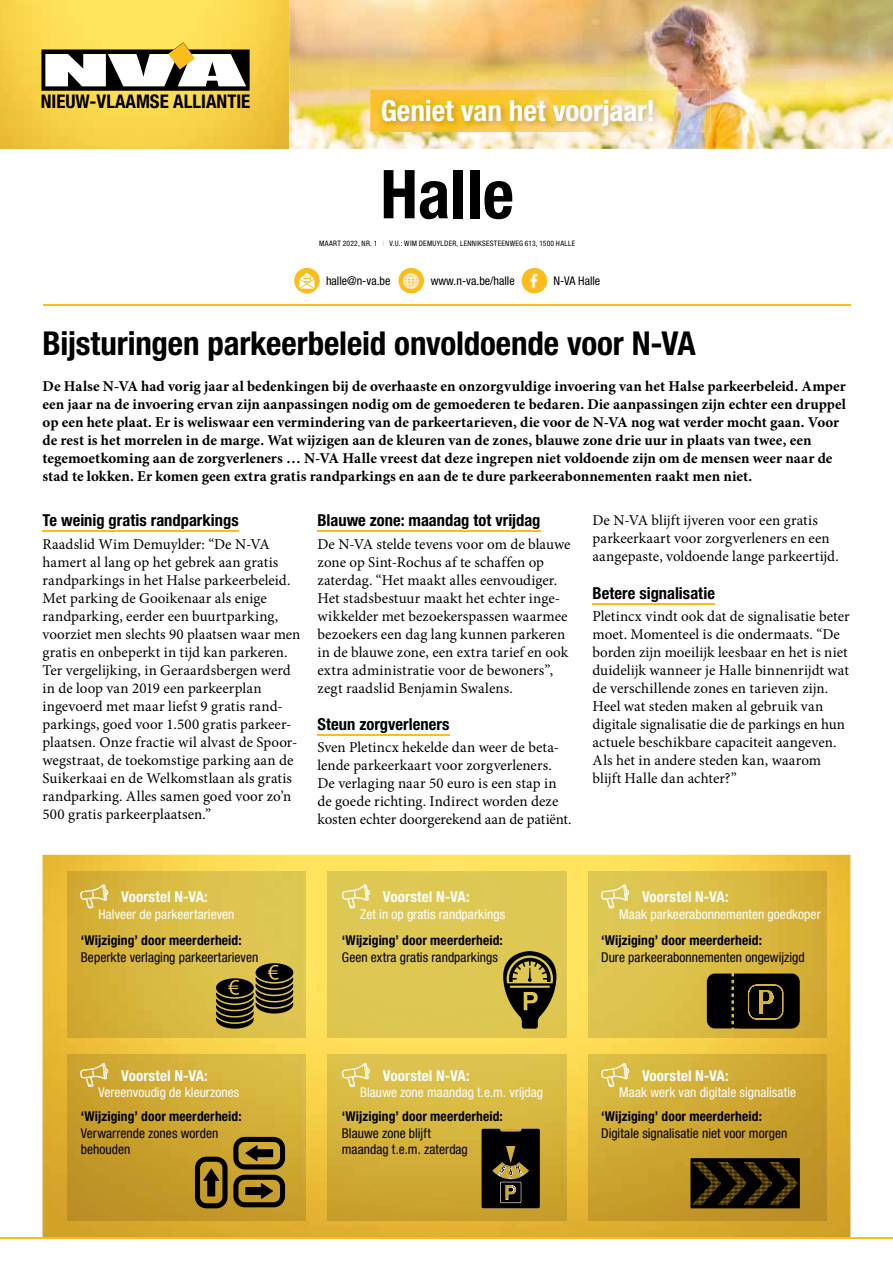
<style>
.page{position:relative;width:893px;height:1263px;background:#fff}
.page>*{position:absolute;margin:0;border:0;box-sizing:border-box;transform-origin:0 0}
.t1{font:700 condensed 67.5px "Helvetica Neue LT Std";color:#000}
.t2{font:700 condensed 33px "Helvetica Neue LT Std";letter-spacing:-.005em;color:#000}
.t3{font:700 condensed 29.25px "Helvetica Neue LT Std";letter-spacing:-.005em;color:#fff}
.t4{font:700 condensed 18.9px "Helvetica Neue LT Std";color:#000}
.t5{font:700 condensed 16.5px "Helvetica Neue LT Std";color:#000}
.t6{font:15px/18px "Minion Pro";letter-spacing:.005em;color:#000}
.t7{font:700 15px/18px "Minion Pro";color:#000}
.t8{font:700 condensed 15px "Helvetica Neue LT Std";letter-spacing:.005em;color:#fff}
.t9{font:condensed 13.5px/16.5px "Helvetica Neue LT Std";letter-spacing:.005em;color:#000}
.t10{font:condensed 13.5px "Helvetica Neue LT Std";letter-spacing:.005em;color:#fff}
.t11{font:700 condensed 13.5px "Helvetica Neue LT Std";letter-spacing:.01em;color:#000}
.t12{font:condensed 12px "Helvetica Neue LT Std";color:#000}
.t13{font:condensed 7.5px "Helvetica Neue LT Std";letter-spacing:.035em;color:#000}
.s1{font-weight:300;color:#fbbd1b}
</style>
<div class="page">
<img style="left:0;top:0;width:289px;height:149px">
<svg style="left:41px;top:42px;width:209px;height:49px"></svg>
<hr style="left:43px;top:531px;width:196px;height:1px;background:#fbbd1b">
<hr style="left:317px;top:531px;width:224px;height:1px;background:#fbbd1b">
<hr style="left:317px;top:734px;width:133px;height:1px;background:#fbbd1b">
<hr style="left:592px;top:603px;width:123px;height:1px;background:#fbbd1b">
<img style="left:43px;top:855px;width:807px;height:382px">
<img style="left:67px;top:1055px;width:238px;height:166px">
<img style="left:67px;top:872px;width:238px;height:165px">
<img style="left:328px;top:1055px;width:238px;height:166px">
<div style="left:328px;top:872px;width:238px;height:165px;background:#dec753"></div>
<img style="left:589px;top:1055px;width:238px;height:166px">
<img style="left:589px;top:872px;width:238px;height:165px">
<svg style="left:216px;top:963px;width:77px;height:66px;background:#675a24"></svg>
<svg style="left:503px;top:951px;width:54px;height:78px;background:#73672a"></svg>
<svg style="left:707px;top:973px;width:93px;height:56px;background:#191506"></svg>
<svg style="left:195px;top:1137px;width:90px;height:71px;background:#745d1a"></svg>
<svg style="left:691px;top:1158px;width:108px;height:50px"></svg>
<div style="left:692px;top:1159px;width:107px;height:48px;background:#000"></div>
<svg style="left:693px;top:1162px;width:105px;height:43px"></svg>
<svg style="left:481px;top:1129px;width:59px;height:79px;background:#1f1b0f"></svg>
<svg style="left:601px;top:884px;width:28px;height:24px"></svg>
<svg style="left:342px;top:884px;width:28px;height:24px"></svg>
<svg style="left:80px;top:884px;width:28px;height:24px"></svg>
<svg style="left:601px;top:1063px;width:28px;height:24px"></svg>
<svg style="left:342px;top:1063px;width:28px;height:24px"></svg>
<svg style="left:80px;top:1063px;width:28px;height:24px"></svg>
<img style="left:289px;top:0;width:604px;height:149px">
<img style="left:370px;top:89px;width:340px;height:43px">
<img style="left:378px;top:96px;width:283px;height:38px">
<div style="left:294px;top:268px;width:26px;height:25px;background:#fbbd1b;border-radius:50%"></div>
<svg style="left:299px;top:273px;width:15px;height:16px"></svg>
<div style="left:522px;top:268px;width:25px;height:25px;background:#fbbd1b;border-radius:50%"></div>
<img style="left:525px;top:271px;width:19px;height:19px">
<div style="left:398px;top:268px;width:26px;height:25px;background:#fbbd1b;border-radius:50%"></div>
<img style="left:402px;top:271px;width:19px;height:19px">
<hr style="left:43px;top:305px;width:807px;height:1px;background:#fbbd1b">
<hr style="left:0;top:1237px;width:893px;height:2px;background:#fbbd1b">
<p class="t4" style="left:41px;top:90px;width:211px">NIEUW-VLAAMSE ALLIANTIE</p>
<h3 class="t3" style="left:381px;top:93px;width:276px">Geniet van het voorjaar!</h3>
<h1 class="t1" style="left:380px;top:153px;width:135px">Halle</h1>
<p class="t13" style="left:319px;top:239px;width:258px">MAART 2022, NR. 1 <span class="s1">I</span> V.U.: WIM DEMUYLDER, LENNIKSESTEENWEG 613, 1500 HALLE</p>
<p class="t12" style="left:326px;top:274px;width:66px">halle@n-va.be</p>
<p class="t12" style="left:431px;top:274px;width:85px">www.n-va.be/halle</p>
<p class="t12" style="left:553px;top:274px;width:48px">N-VA Halle</p>
<h2 class="t2" style="left:43px;top:324px;width:655px">Bijsturingen parkeerbeleid onvoldoende voor N-VA</h2>
<p class="t7" style="left:43px;top:377px;width:805px">De Halse N-VA had vorig jaar al bedenkingen bij de overhaaste en onzorgvuldige invoering van het Halse parkeerbeleid. Amper een jaar na de invoering ervan zijn aanpassingen nodig om de gemoederen te bedaren. Die aanpassingen zijn echter een druppel op een hete plaat. Er is weliswaar een vermindering van de parkeertarieven, die voor de N-VA nog wat verder mocht gaan. Voor de rest is het morrelen in de marge. Wat wijzigen aan de kleuren van de zones, blauwe zone drie uur in plaats van twee, een tegemoetkoming aan de zorgverleners … N-VA Halle vreest dat deze ingrepen niet voldoende zijn om de mensen weer naar de stad te lokken. Er komen geen extra gratis randparkings en aan de te dure parkeerabonnementen raakt men niet.</p>
<p class="t5" style="left:43px;top:510px;width:198px">Te weinig gratis randparkings</p>
<p class="t6" style="left:43px;top:535px;width:259px">Raadslid Wim Demuylder: “De N-VA hamert al lang op het gebrek aan gratis randparkings in het Halse parkeerbeleid.<br>Met parking de Gooikenaar als enige randparking, eerder een buurtparking, voorziet men slechts 90 plaatsen waar men gratis en onbeperkt in tijd kan parkeren.<br>Ter vergelijking, in Geraardsbergen werd in de loop van 2019 een parkeerplan ingevoerd met maar liefst 9 gratis rand&shy;parkings, goed voor 1.500 gratis parkeer&shy;plaatsen. Onze fractie wil alvast de Spoor&shy;wegstraat, de toekomstige parking aan de Suikerkaai en de Welkomstlaan als gratis randparking. Alles samen goed voor zo’n 500 gratis parkeerplaatsen.”</p>
<p class="t5" style="left:317px;top:510px;width:225px">Blauwe zone: maandag tot vrijdag</p>
<p class="t6" style="left:317px;top:535px;width:254px">De N-VA stelde tevens voor om de blauwe zone op Sint-Rochus af te schaffen op zaterdag. “Het maakt alles eenvoudiger.<br>Het stadsbestuur maakt het echter inge&shy;wikkelder met bezoekerspassen waarmee bezoekers een dag lang kunnen parkeren in de blauwe zone, een extra tarief en ook extra administratie voor de bewoners”, zegt raadslid Benjamin Swalens.</p>
<p class="t5" style="left:317px;top:714px;width:134px">Steun zorgverleners</p>
<p class="t6" style="left:317px;top:739px;width:256px">Sven Pletincx hekelde dan weer de beta&shy;lende parkeerkaart voor zorgverleners.<br>De verlaging naar 50 euro is een stap in de goede richting. Indirect worden deze kosten echter doorgerekend aan de patiënt.</p>
<p class="t6" style="left:592px;top:512px;width:248px">De N-VA blijft ijveren voor een gratis parkeerkaart voor zorgverleners en een aangepaste, voldoende lange parkeertijd.</p>
<p class="t5" style="left:592px;top:583px;width:124px">Betere signalisatie</p>
<p class="t6" style="left:592px;top:607px;width:259px">Pletincx vindt ook dat de signalisatie beter moet. Momenteel is die ondermaats. “De borden zijn moeilijk leesbaar en het is niet duidelijk wanneer je Halle binnenrijdt wat de verschillende zones en tarieven zijn.<br>Heel wat steden maken al gebruik van digitale signalisatie die de parkings en hun actuele beschikbare capaciteit aangeven.<br>Als het in andere steden kan, waarom blijft Halle dan achter?”</p>
<p class="t8" style="left:121px;top:888px;width:88px">Voorstel N-VA:</p>
<p class="t10" style="left:98px;top:906px;width:138px">Halveer de parkeertarieven</p>
<p class="t11" style="left:81px;top:932px;width:162px">‘Wijziging’ door meerderheid:</p>
<p class="t9" style="left:81px;top:948px;width:179px">Beperkte verlaging parkeertarieven</p>
<p class="t8" style="left:383px;top:888px;width:88px">Voorstel N-VA:</p>
<p class="t10" style="left:360px;top:906px;width:147px">Zet in op gratis randparkings</p>
<p class="t11" style="left:342px;top:932px;width:162px">‘Wijziging’ door meerderheid:</p>
<p class="t9" style="left:342px;top:948px;width:158px">Geen extra gratis randparkings</p>
<p class="t8" style="left:642px;top:888px;width:88px">Voorstel N-VA:</p>
<p class="t10" style="left:619px;top:906px;width:203px">Maak parkeerabonnementen goedkoper</p>
<p class="t11" style="left:601px;top:932px;width:162px">‘Wijziging’ door meerderheid:</p>
<p class="t9" style="left:601px;top:948px;width:205px">Dure parkeerabonnementen ongewijzigd</p>
<p class="t8" style="left:121px;top:1066px;width:88px">Voorstel N-VA:</p>
<p class="t10" style="left:98px;top:1085px;width:143px">Vereenvoudig de kleurzones</p>
<p class="t8" style="left:383px;top:1066px;width:88px">Voorstel N-VA:</p>
<p class="t10" style="left:360px;top:1085px;width:185px">Blauwe zone maandag t.e.m. vrijdag</p>
<p class="t8" style="left:642px;top:1066px;width:88px">Voorstel N-VA:</p>
<p class="t10" style="left:619px;top:1085px;width:178px">Maak werk van digitale signalisatie</p>
<p class="t11" style="left:81px;top:1108px;width:162px">‘Wijziging’ door meerderheid:</p>
<p class="t9" style="left:81px;top:1125px;width:139px">Verwarrende zones worden behouden</p>
<p class="t11" style="left:342px;top:1108px;width:162px">‘Wijziging’ door meerderheid:</p>
<p class="t9" style="left:342px;top:1125px;width:128px">Blauwe zone blijft maandag t.e.m. zaterdag</p>
<p class="t11" style="left:601px;top:1108px;width:162px">‘Wijziging’ door meerderheid:</p>
<p class="t9" style="left:601px;top:1125px;width:188px">Digitale signalisatie niet voor morgen</p>
</div>
